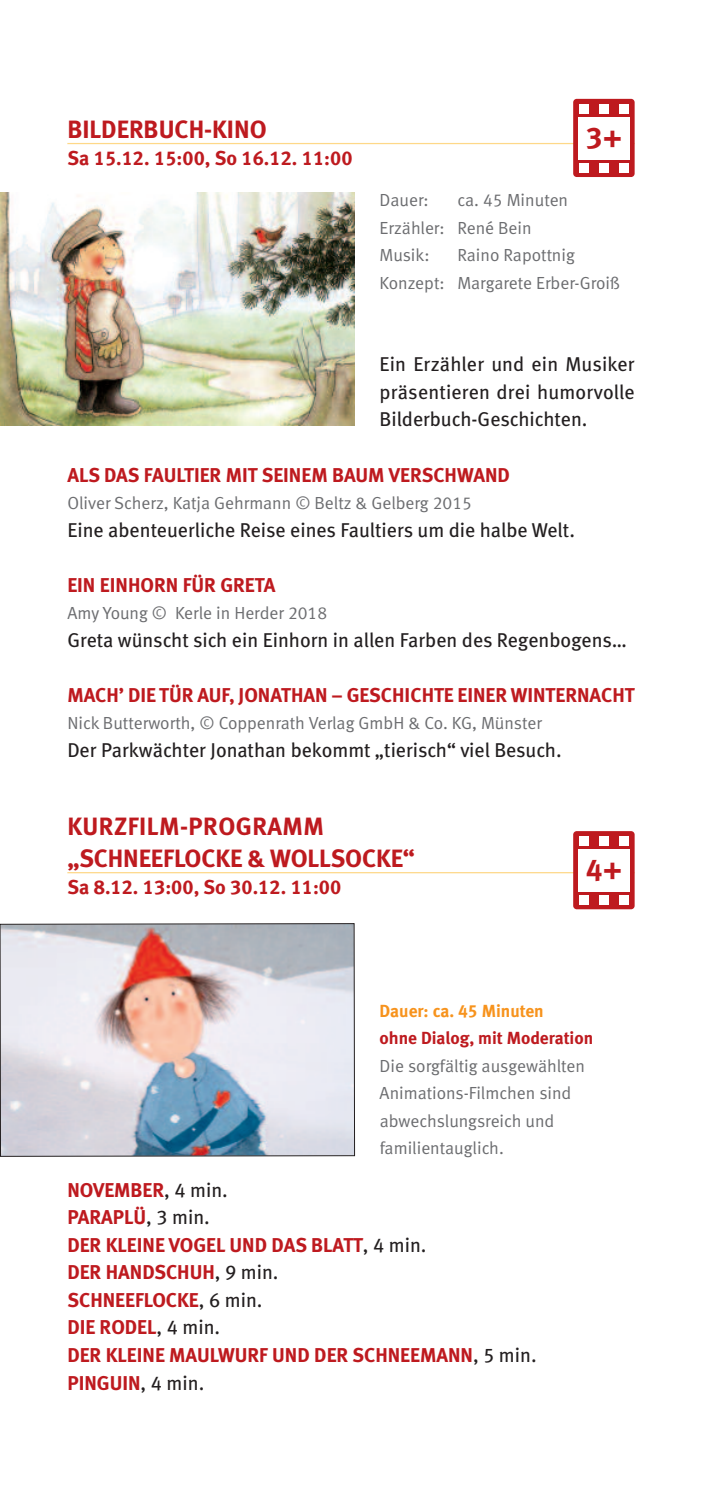
<style>
.page{position:relative;width:702px;height:1489px;background:#fff}
.page>*{position:absolute;margin:0;border:0;box-sizing:border-box;transform-origin:0 0}
.t1{font:30px "Meta Bold LF";color:#be1a1f}
.t2{font:25px/31.2px "Meta Bold LF";color:#be1a1f}
.t3{font:20px/27.5px "Meta Bold LF";color:#be1a1f}
.t4{font:20px/27.5px "Meta Book LF";color:#231f20;text-align:justify}
.t5{font:17.5px/27.5px "Meta Normal LF";color:#6c6d70}
.t6{font:17.5px "Meta Bold LF";color:#be1a1f}
.t7{font:17.5px "Meta Bold LF";color:#f7931d}
.s1{font-family:"Meta Book LF";color:#231f20}
</style>
<div class="page">
<hr style="left:67px;top:143px;width:567px;height:1px;background:#fed888">
<hr style="left:67px;top:872px;width:567px;height:1px;background:#fed888">
<img style="left:0;top:193px;width:354px;height:232px">
<img style="left:2px;top:925px;width:351px;height:229px">
<div style="left:0;top:923px;width:355px;height:233px;border:1px solid #231f20"></div>
<div style="left:573px;top:99px;width:61px;height:78px;background:#be1a1f;border-radius:4px"></div>
<div style="left:578px;top:117px;width:51px;height:42px;background:#fff"></div>
<div style="left:578px;top:104px;width:10px;height:10px;background:#fff"></div>
<div style="left:619px;top:104px;width:10px;height:10px;background:#fff"></div>
<div style="left:599px;top:104px;width:10px;height:10px;background:#fff"></div>
<div style="left:578px;top:163px;width:10px;height:10px;background:#fff"></div>
<div style="left:619px;top:163px;width:10px;height:10px;background:#fff"></div>
<div style="left:599px;top:163px;width:10px;height:10px;background:#fff"></div>
<div style="left:573px;top:831px;width:61px;height:78px;background:#be1a1f;border-radius:4px"></div>
<div style="left:578px;top:849px;width:51px;height:42px;background:#fff"></div>
<div style="left:578px;top:835px;width:10px;height:10px;background:#fff"></div>
<div style="left:619px;top:835px;width:10px;height:10px;background:#fff"></div>
<div style="left:599px;top:835px;width:10px;height:10px;background:#fff"></div>
<div style="left:578px;top:894px;width:10px;height:10px;background:#fff"></div>
<div style="left:619px;top:894px;width:10px;height:10px;background:#fff"></div>
<div style="left:599px;top:894px;width:10px;height:10px;background:#fff"></div>
<p class="t2" style="left:67px;top:115px;width:201px">BILDERBUCH-KINO</p>
<p class="t3" style="left:67px;top:146px;width:287px">Sa 15.12. 15:00, So 16.12. 11:00</p>
<h1 class="t1" style="left:585px;top:126px;width:38px">3+</h1>
<p class="t5" style="left:379px;top:188px;width:190px;text-indent:78px">ca. 45 Minuten<br>Erzähler: René Bein<br>Musik:</p>
<p class="t5" style="left:379px;top:188px;width:51px">Dauer:</p>
<p class="t5" style="left:379px;top:243px;width:242px;text-indent:78px">Raino Rapottnig<br>Konzept: Margarete Erber-Groiß</p>
<p class="t4" style="left:379px;top:352px;width:256px">Ein Erzähler und ein Musiker präsentieren drei humorvolle Bilderbuch-Geschichten.</p>
<p class="t3" style="left:67px;top:462px;width:444px">ALS DAS FAULTIER MIT SEINEM BAUM VERSCHWAND</p>
<p class="t5" style="left:67px;top:490px;width:406px">Oliver Scherz, Katja Gehrmann © Beltz &amp; Gelberg 2015</p>
<p class="t4" style="left:67px;top:517px;width:509px">Eine abenteuerliche Reise eines Faultiers um die halbe Welt.</p>
<p class="t3" style="left:67px;top:572px;width:210px">EIN EINHORN FÜR GRETA</p>
<p class="t5" style="left:67px;top:600px;width:261px">Amy Young © Kerle in Herder 2018</p>
<p class="t4" style="left:67px;top:627px;width:561px">Greta wünscht sich ein Einhorn in allen Farben des Regenbogens…</p>
<p class="t3" style="left:67px;top:682px;width:568px">MACH’ DIE TÜR AUF, JONATHAN – GESCHICHTE EINER WINTERNACHT</p>
<p class="t5" style="left:67px;top:710px;width:476px">Nick Butterworth, © Coppenrath Verlag GmbH &amp; Co. KG, Münster</p>
<p class="t4" style="left:67px;top:737px;width:496px">Der Parkwächter Jonathan bekommt „tierisch“ viel Besuch.</p>
<p class="t2" style="left:67px;top:813px;width:349px">KURZFILM-PROGRAMM „SCHNEEFLOCKE &amp; WOLLSOCKE“</p>
<p class="t3" style="left:67px;top:875px;width:275px">Sa 8.12. 13:00, So 30.12. 11:00</p>
<h1 class="t1" style="left:585px;top:858px;width:38px">4+</h1>
<p class="t7" style="left:379px;top:1004px;width:166px">Dauer: ca. 45 Minuten</p>
<p class="t6" style="left:379px;top:1031px;width:215px">ohne Dialog, mit Moderation</p>
<p class="t5" style="left:379px;top:1053px;width:207px">Die sorgfältig ausgewählten<br>Animations-Filmchen sind abwechslungsreich und familientauglich.</p>
<p class="t3" style="left:67px;top:1177px;width:471px">NOVEMBER<span class="s1">, 4 min.<br></span>PARAPLÜ<span class="s1">, 3 min.<br></span>DER KLEINE VOGEL UND DAS BLATT<span class="s1">, 4 min.<br></span>DER HANDSCHUH<span class="s1">, 9 min.<br></span>SCHNEEFLOCKE<span class="s1">, 6 min.<br></span>DIE RODEL<span class="s1">, 4 min.<br></span>DER KLEINE MAULWURF UND DER SCHNEEMANN<span class="s1">, 5 min.<br></span>PINGUIN<span class="s1">, 4 min.</span></p>
</div>
